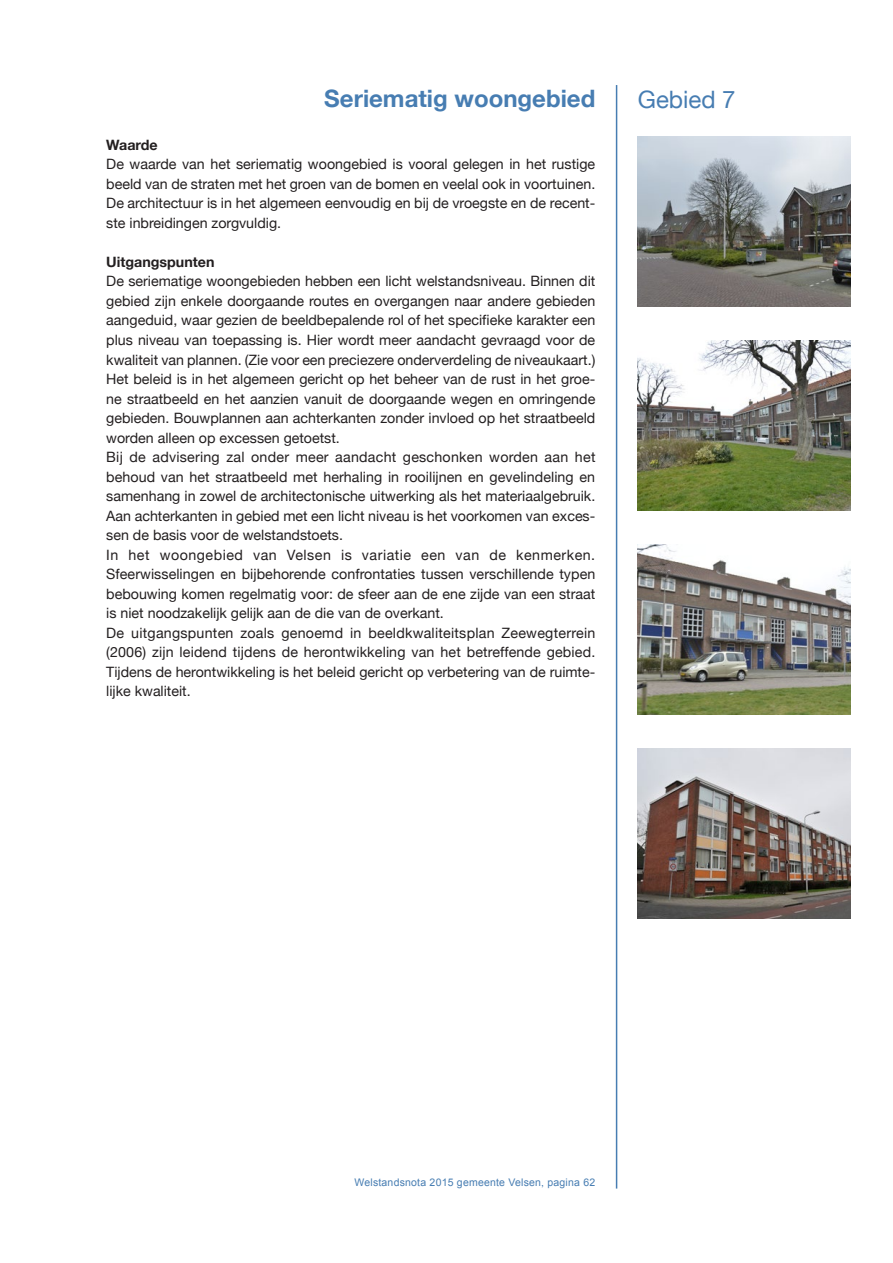
<style>
.page{position:relative;width:893px;height:1263px;background:#fff}
.page>*{position:absolute;margin:0;border:0;box-sizing:border-box;transform-origin:0 0}
.hoofdstuk_koppen{font:700 24px "Helvetica Neue";color:#477db2}
.hoofdstuk_koppen_r{font:24px "Helvetica Neue";color:#477db2}
.platte_tekst{font:14.25px/19.5px "Helvetica Neue";color:#231f20;text-align:justify}
.tussenkop_zwart{font:700 14.25px "Helvetica Neue";color:#231f20}
.t1{font:10.5px "Arial";letter-spacing:.02em;color:#477db2}
</style>
<div class="page">
<hr style="left:616px;top:85px;width:1px;height:1103px;background:#477db2">
<img style="left:638px;top:544px;width:212px;height:170px">
<img style="left:638px;top:748px;width:212px;height:170px">
<img style="left:638px;top:340px;width:212px;height:170px">
<img style="left:638px;top:136px;width:212px;height:170px">
<p class="hoofdstuk_koppen" style="left:324px;top:80px;width:272px">Seriematig woongebied</p>
<p class="tussenkop_zwart" style="left:106px;top:134px;width:53px">Waarde</p>
<p class="platte_tekst" style="left:106px;top:155px;width:490px">De waarde van het seriematig woongebied is vooral gelegen in het rustige beeld van de straten met het groen van de bomen en veelal ook in voortuinen.<br>De architectuur is in het algemeen eenvoudig en bij de vroegste en de recent&shy;ste inbreidingen zorgvuldig.</p>
<p class="tussenkop_zwart" style="left:106px;top:251px;width:110px">Uitgangspunten</p>
<p class="platte_tekst" style="left:106px;top:272px;width:491px">De seriematige woongebieden hebben een licht welstandsniveau. Binnen dit gebied zijn enkele doorgaande routes en overgangen naar andere gebieden aangeduid, waar gezien de beeldbepalende rol of het specifieke karakter een plus niveau van toepassing is. Hier wordt meer aandacht gevraagd voor de kwaliteit van plannen. (Zie voor een preciezere onderverdeling de niveaukaart.)</p>
<p class="platte_tekst" style="left:106px;top:370px;width:491px">Het beleid is in het algemeen gericht op het beheer van de rust in het groe&shy;ne straatbeeld en het aanzien vanuit de doorgaande wegen en omringende gebieden. Bouwplannen aan achterkanten zonder invloed op het straatbeeld worden alleen op excessen getoetst.</p>
<p class="platte_tekst" style="left:106px;top:448px;width:491px">Bij de advisering zal onder meer aandacht geschonken worden aan het behoud van het straatbeeld met herhaling in rooilijnen en gevelindeling en samenhang in zowel de architectonische uitwerking als het materiaalgebruik.<br>Aan achterkanten in gebied met een licht niveau is het voorkomen van exces&shy;sen de basis voor de welstandstoets.</p>
<p class="platte_tekst" style="left:106px;top:545px;width:490px">In het woongebied van Velsen is variatie een van de kenmerken.<br>Sfeerwisselingen en bijbehorende confrontaties tussen verschillende typen bebouwing komen regelmatig voor: de sfeer aan de ene zijde van een straat is niet noodzakelijk gelijk aan de die van de overkant.</p>
<p class="platte_tekst" style="left:106px;top:623px;width:491px">De uitgangspunten zoals genoemd in beeldkwaliteitsplan Zeewegterrein (2006) zijn leidend tijdens de herontwikkeling van het betreffende gebied.<br>Tijdens de herontwikkeling is het beleid gericht op verbetering van de ruimte&shy;lijke kwaliteit.</p>
<p class="hoofdstuk_koppen_r" style="left:638px;top:82px;width:99px">Gebied 7</p>
<p class="t1" style="left:354px;top:1175px;width:242px">Welstandsnota 2015 gemeente Velsen, pagina 62</p>
</div>
